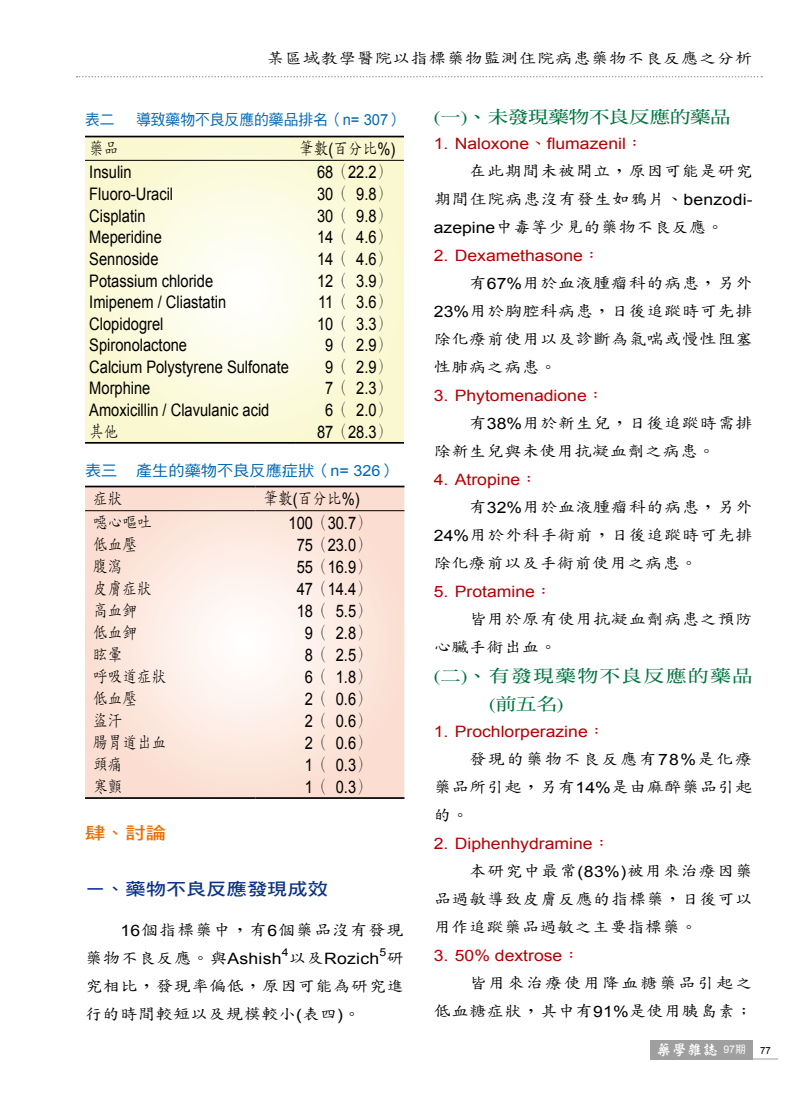
<style>
.page{position:relative;width:808px;height:1106px;background:#fff}
.page>*{position:absolute;margin:0;border:0;box-sizing:border-box;transform-origin:0 0}
.t1{font:17.25px "Arial";color:#000;scale:.85 1}
.t2{font:300 17.25px "AR Std Kai B5";color:#000;scale:.85 1}
.t3{font:17.25px/27.9px "DF Ming Std W7";letter-spacing:.09em;color:#00743f;scale:1.18 1}
.t4{font:17.25px "DF Ming Std W7";color:#00743f;scale:1.18 1}
.t5{font:17.25px "DF Hei Std W7";color:#0b3388;scale:1.18 1}
.t6{font:17.25px "DF Hei Std W7";color:#ed6d00;scale:1.18 1}
.t7{font:500 15.75px/27.9px "AR Std Kai B5";letter-spacing:.005em;color:#000;text-align:justify;scale:1.12 1}
.t8{font:15.75px "Arial";color:#b60005;scale:1.12 1}
.t9{font:500 15.75px/27.9px "AR Std Kai B5";letter-spacing:.08em;color:#000;text-align:right;scale:1.12 1}
.t10{font:500 15.75px/28px "AR Std Kai B5";letter-spacing:.03em;color:#000;scale:1.12 1}
.t11{font:15.75px "Arial";letter-spacing:.015em;color:#000;scale:1.12 1}
.t12{font:500 15.3px "AR Std Kai B5";color:#000;scale:1.18 1}
.t13{font:15.3px "DF Hei Std W5";color:#0068b6;scale:.96 1}
.t14{font:15.3px "DF Hei Std W5";color:#0068b6;scale:1.06 1}
.t15{font:800 13.95px "AR Yan Kai B5";color:#fff}
.t16{font:10.95px "Arial";color:#000;scale:1.12 1}
.t17{font:9.75px "Arial";color:#000}
.s1{font-family:"Arial"}
.s2{font-family:"Arial";font-weight:400}
.s3{font-family:"AR Std Kai B5";font-weight:300}
.s4{font-family:"AR Std Kai B5";font-weight:500}
.s5{font-family:"Times"}
.s6{font-family:"Arial";font-weight:400;font-size:10.5px}
.s7{font-family:"DF Hei Std W5";font-weight:400;font-size:10.5px}
</style>
<div class="page">
<svg style="left:77px;top:76px;width:685px;height:1px"></svg>
<div style="left:651px;top:1040px;width:102px;height:19px;background:#9f9fa0"></div>
<svg style="left:753px;top:1058px;width:25px;height:1px"></svg>
<svg style="left:85px;top:137px;width:319px;height:305px;background:#faf9dd"></svg>
<hr style="left:85px;top:136px;width:210px;height:1px;background:#000">
<hr style="left:295px;top:136px;width:109px;height:1px;background:#000">
<hr style="left:85px;top:442px;width:210px;height:1px;background:#000">
<hr style="left:295px;top:442px;width:109px;height:1px;background:#000">
<hr style="left:85px;top:160px;width:210px;height:1px;background:#000">
<hr style="left:295px;top:160px;width:109px;height:1px;background:#000">
<svg style="left:85px;top:487px;width:319px;height:310px;background:#fbe7dd"></svg>
<hr style="left:85px;top:485px;width:170px;height:2px;background:#000">
<hr style="left:255px;top:485px;width:149px;height:2px;background:#000">
<hr style="left:85px;top:797px;width:170px;height:2px;background:#000">
<hr style="left:255px;top:797px;width:149px;height:2px;background:#000">
<hr style="left:85px;top:510px;width:170px;height:1px;background:#000">
<hr style="left:255px;top:510px;width:149px;height:1px;background:#000">
<p class="t12" style="left:267px;top:50px;width:413px">某區域教學醫院以指標藥物監測住院病患藥物不良反應之分析</p>
<p class="t13" style="left:85px;top:111px;width:32px">表二</p>
<p class="t13" style="left:136px;top:111px;width:280px">導致藥物不良反應的藥品排名（<span class="s1">n= 307</span>）</p>
<p class="t2" style="left:89px;top:140px;width:36px">藥品</p>
<p class="t2" style="left:299px;top:140px;width:115px">筆數<span class="s2">(</span>百分比<span class="s2">%)</span></p>
<p class="t1" style="left:89px;top:163px;width:51px">Insulin</p>
<p class="t1" style="left:317px;top:163px;width:89px">68<span class="s3">（</span>22.2<span class="s3">）</span></p>
<p class="t1" style="left:89px;top:185px;width:100px">Fluoro-Uracil</p>
<p class="t1" style="left:317px;top:185px;width:89px">30<span class="s3">（</span> 9.8<span class="s3">）</span></p>
<p class="t1" style="left:89px;top:206px;width:68px">Cisplatin</p>
<p class="t1" style="left:317px;top:206px;width:89px">30<span class="s3">（</span> 9.8<span class="s3">）</span></p>
<p class="t1" style="left:89px;top:228px;width:87px">Meperidine</p>
<p class="t1" style="left:317px;top:228px;width:89px">14<span class="s3">（</span> 4.6<span class="s3">）</span></p>
<p class="t1" style="left:89px;top:249px;width:83px">Sennoside</p>
<p class="t1" style="left:317px;top:249px;width:89px">14<span class="s3">（</span> 4.6<span class="s3">）</span></p>
<p class="t1" style="left:89px;top:271px;width:147px">Potassium chloride</p>
<p class="t1" style="left:317px;top:271px;width:89px">12<span class="s3">（</span> 3.9<span class="s3">）</span></p>
<p class="t1" style="left:89px;top:292px;width:163px">Imipenem / Cliastatin</p>
<p class="t1" style="left:318px;top:292px;width:87px">11<span class="s3">（</span> 3.6<span class="s3">）</span></p>
<p class="t1" style="left:89px;top:314px;width:89px">Clopidogrel</p>
<p class="t1" style="left:317px;top:314px;width:89px">10<span class="s3">（</span> 3.3<span class="s3">）</span></p>
<p class="t1" style="left:89px;top:335px;width:117px">Spironolactone</p>
<p class="t1" style="left:325px;top:335px;width:79px">9<span class="s3">（</span> 2.9<span class="s3">）</span></p>
<p class="t1" style="left:89px;top:357px;width:236px">Calcium Polystyrene Sulfonate</p>
<p class="t1" style="left:325px;top:357px;width:79px">9<span class="s3">（</span> 2.9<span class="s3">）</span></p>
<p class="t1" style="left:89px;top:378px;width:73px">Morphine</p>
<p class="t1" style="left:325px;top:378px;width:79px">7<span class="s3">（</span> 2.3<span class="s3">）</span></p>
<p class="t1" style="left:89px;top:400px;width:213px">Amoxicillin / Clavulanic acid</p>
<p class="t1" style="left:325px;top:400px;width:79px">6<span class="s3">（</span> 2.0<span class="s3">）</span></p>
<p class="t2" style="left:89px;top:422px;width:36px">其他</p>
<p class="t1" style="left:317px;top:422px;width:89px">87<span class="s3">（</span>28.3<span class="s3">）</span></p>
<p class="t14" style="left:85px;top:462px;width:295px">表三 產生的藥物不良反應症狀（<span class="s1">n= 326</span>）</p>
<p class="t2" style="left:93px;top:490px;width:36px">症狀</p>
<p class="t2" style="left:263px;top:490px;width:115px">筆數<span class="s2">(</span>百分比<span class="s2">%)</span></p>
<p class="t2" style="left:93px;top:513px;width:70px">噁心嘔吐</p>
<p class="t1" style="left:288px;top:513px;width:98px">100<span class="s3">（</span>30.7<span class="s3">）</span></p>
<p class="t2" style="left:93px;top:536px;width:53px">低血壓</p>
<p class="t1" style="left:297px;top:535px;width:89px">75<span class="s3">（</span>23.0<span class="s3">）</span></p>
<p class="t2" style="left:93px;top:558px;width:36px">腹瀉</p>
<p class="t1" style="left:297px;top:557px;width:89px">55<span class="s3">（</span>16.9<span class="s3">）</span></p>
<p class="t2" style="left:93px;top:580px;width:70px">皮膚症狀</p>
<p class="t1" style="left:297px;top:579px;width:89px">47<span class="s3">（</span>14.4<span class="s3">）</span></p>
<p class="t2" style="left:93px;top:602px;width:53px">高血鉀</p>
<p class="t1" style="left:297px;top:601px;width:89px">18<span class="s3">（</span> 5.5<span class="s3">）</span></p>
<p class="t2" style="left:93px;top:624px;width:53px">低血鉀</p>
<p class="t1" style="left:305px;top:623px;width:79px">9<span class="s3">（</span> 2.8<span class="s3">）</span></p>
<p class="t2" style="left:93px;top:645px;width:36px">眩暈</p>
<p class="t1" style="left:305px;top:645px;width:79px">8<span class="s3">（</span> 2.5<span class="s3">）</span></p>
<p class="t2" style="left:93px;top:667px;width:88px">呼吸道症狀</p>
<p class="t1" style="left:305px;top:667px;width:79px">6<span class="s3">（</span> 1.8<span class="s3">）</span></p>
<p class="t2" style="left:93px;top:689px;width:53px">低血壓</p>
<p class="t1" style="left:305px;top:689px;width:79px">2<span class="s3">（</span> 0.6<span class="s3">）</span></p>
<p class="t2" style="left:93px;top:711px;width:36px">盜汗</p>
<p class="t1" style="left:305px;top:711px;width:79px">2<span class="s3">（</span> 0.6<span class="s3">）</span></p>
<p class="t2" style="left:93px;top:733px;width:88px">腸胃道出血</p>
<p class="t1" style="left:305px;top:733px;width:79px">2<span class="s3">（</span> 0.6<span class="s3">）</span></p>
<p class="t2" style="left:93px;top:755px;width:36px">頭痛</p>
<p class="t1" style="left:305px;top:755px;width:79px">1<span class="s3">（</span> 0.3<span class="s3">）</span></p>
<p class="t2" style="left:93px;top:778px;width:36px">寒顫</p>
<p class="t1" style="left:305px;top:777px;width:79px">1<span class="s3">（</span> 0.3<span class="s3">）</span></p>
<p class="t6" style="left:85px;top:824px;width:70px">肆、討論</p>
<p class="t5" style="left:85px;top:879px;width:207px">ㄧ、藥物不良反應發現成效</p>
<p class="t10" style="left:85px;top:916px;width:286px;text-indent:35px"><span class="s2">16</span>個指標藥中，有<span class="s2">6</span>個藥品沒有發現藥物不良反應。與<span class="s2">Ashish</span></p>
<p class="t16" style="left:282px;top:946px;width:8px">4</p>
<p class="t11" style="left:289px;top:949px;width:82px"><span class="s4">以及</span>Rozich</p>
<p class="t16" style="left:379px;top:946px;width:8px">5</p>
<p class="t7" style="left:85px;top:944px;width:286px;text-indent:301px">研究相比，發現率偏低，原因可能為研究進行的時間較短以及規模較小<span class="s2">(</span>表四<span class="s2">)</span>。</p>
<p class="t4" style="left:434px;top:107px;width:253px"><span class="s5">(</span>一<span class="s5">)</span>、未發現藥物不良反應的藥品</p>
<p class="t8" style="left:434px;top:134px;width:189px">1. Naloxone<span class="s4">、</span>flumazenil<span class="s4">：</span></p>
<p class="t7" style="left:434px;top:157px;width:286px;text-indent:35px">在此期間未被開立，原因可能是研究期間住院病患沒有發生如鴉片、<span class="s2">benzodi&shy;azepine</span>中毒等少見的藥物不良反應。</p>
<p class="t8" style="left:434px;top:246px;width:150px">2. Dexamethasone<span class="s4">：</span></p>
<p class="t7" style="left:434px;top:269px;width:286px;text-indent:35px">有<span class="s2">67%</span>用於血液腫瘤科的病患，另外<span class="s2">23%</span>用於胸腔科病患，日後追蹤時可先排除化療前使用以及診斷為氣喘或慢性阻塞性肺病之病患。</p>
<p class="t8" style="left:434px;top:386px;width:154px">3. Phytomenadione<span class="s4">：</span></p>
<p class="t7" style="left:434px;top:409px;width:286px;text-indent:35px">有<span class="s2">38%</span>用於新生兒，日後追蹤時需排除新生兒與未使用抗凝血劑之病患。</p>
<p class="t8" style="left:434px;top:470px;width:94px">4. Atropine<span class="s4">：</span></p>
<p class="t7" style="left:434px;top:493px;width:286px;text-indent:35px">有<span class="s2">32%</span>用於血液腫瘤科的病患，另外<span class="s2">24%</span>用於外科手術前，日後追蹤時可先排除化療前以及手術前使用之病患。</p>
<p class="t8" style="left:434px;top:582px;width:108px">5. Protamine<span class="s4">：</span></p>
<p class="t7" style="left:434px;top:605px;width:286px;text-indent:35px">皆用於原有使用抗凝血劑病患之預防心臟手術出血。</p>
<p class="t3" style="left:489px;top:662px;width:225px;text-indent:-56px"><span class="s5">(</span>二<span class="s5">)</span>、有發現藥物不良反應的藥品<span class="s5">(</span>前五名<span class="s5">)</span></p>
<p class="t8" style="left:434px;top:722px;width:155px">1. Prochlorperazine<span class="s4">：</span></p>
<p class="t7" style="left:434px;top:744px;width:286px;text-indent:35px">發現的藥物不良反應有<span class="s2">78%</span>是化療藥品所引起，另有<span class="s2">14%</span>是由麻醉藥品引起的。</p>
<p class="t8" style="left:434px;top:834px;width:159px">2. Diphenhydramine<span class="s4">：</span></p>
<p class="t7" style="left:434px;top:856px;width:286px;text-indent:35px">本研究中最常<span class="s2">(83%)</span>被用來治療因藥品過敏導致皮膚反應的指標藥，日後可以用作追蹤藥品過敏之主要指標藥。</p>
<p class="t8" style="left:434px;top:946px;width:132px">3. 50% dextrose<span class="s4">：</span></p>
<p class="t9" style="left:434px;top:968px;width:286px">皆用來治療使用降血糖藥品引起之<br>低血糖症狀，其中有<span class="s2">91%</span>是使用胰島素；</p>
<p class="t15" style="left:657px;top:1042px;width:90px">藥學雜誌 <span class="s6">97</span><span class="s7">期</span></p>
<p class="t17" style="left:760px;top:1045px;width:12px">77</p>
</div>
